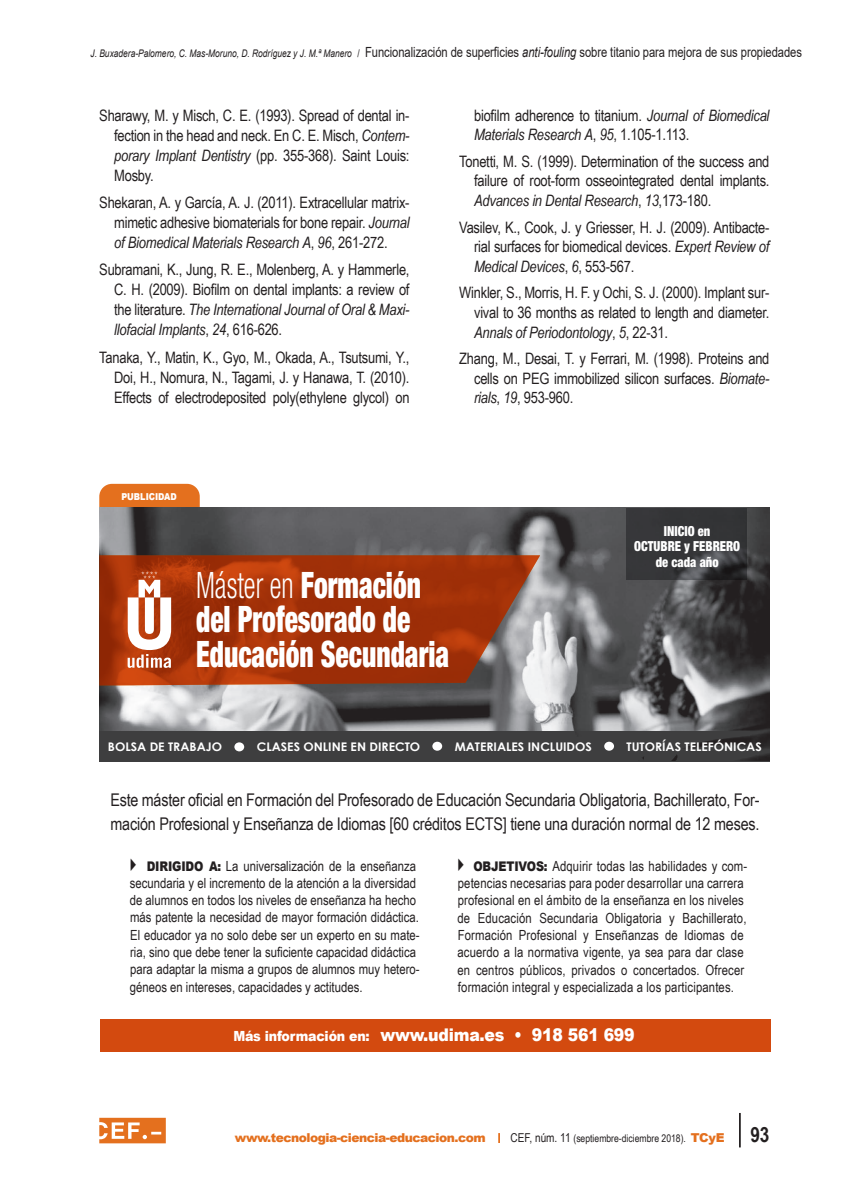
<style>
.page{position:relative;width:844px;height:1191px;background:#fff}
.page>*{position:absolute;margin:0;border:0;box-sizing:border-box;transform-origin:0 0}
.titulo_tres_columnas{font:900 condensed 36.57px/34.3px "Helvetica Neue LT Std";color:#fff;scale:.75 1}
.txto_condensed_light{font:17.5px/24.5px "Arial Narrow";letter-spacing:-.01em;color:#231f20}
.t1{font:900 17.5px "Arial";letter-spacing:-.015em;color:#fff;scale:.9 1}
.bibliografia{font:15.75px/19.9px "Arial Narrow";letter-spacing:-.015em;color:#231f20;text-align:justify}
.txto_condensed_light-2{font:14px/17.3px "Arial Narrow";letter-spacing:.01em;color:#231f20}
.t2{font:14px "Arial";letter-spacing:-.005em;color:#231f20;scale:.8 1}
.t3{font:900 condensed 13.83px "Helvetica Neue LT Std";color:#fff;scale:.9 1}
.t4{font:900 12.25px "Arial";letter-spacing:-.04em;color:#e4701e}
.t5{font:700 11.9px "Century Gothic";color:#fff;scale:1.04 1}
.t6{font:10.5px "Arial Narrow";color:#231f20}
.nombre_y_cargo_autor{font:900 9.45px "Arial";color:#fff;scale:.85 1}
.s1{font-style:italic;font-size:10.5px}
.s2{font-size:10.5px}
.s3{font-style:italic}
.s4{font-weight:300}
.s5{font-family:"Arial";font-weight:900;font-size:13.3px}
.s6{font-size:14px}
.s7{font-size:12.25px}
.s8{font-family:"Arial";font-weight:900;font-size:12.25px;color:#e4701e}
.s9{font-weight:700;font-size:21px}
</style>
<div class="page">
<svg style="left:498px;top:1133px;width:2px;height:10px"></svg>
<hr style="left:738px;top:1113px;width:2px;height:34px;background:#231f20">
<svg style="left:99px;top:1117px;width:67px;height:26px;background:#e99050"></svg>
<div style="left:99px;top:484px;width:101px;height:23px;background:#e4701e"></div>
<img style="left:99px;top:507px;width:670px;height:224px">
<div style="left:100px;top:1019px;width:670px;height:32px;background:#d34a0f"></div>
<div style="left:99px;top:731px;width:670px;height:30px;background:#3e3e3f"></div>
<div style="left:234px;top:742px;width:10px;height:9px;background:#fff;border-radius:50%"></div>
<div style="left:432px;top:741px;width:10px;height:9px;background:#fff;border-radius:50%"></div>
<div style="left:604px;top:741px;width:10px;height:9px;background:#fff;border-radius:50%"></div>
<svg style="left:626px;top:507px;width:120px;height:72px;background:#37383a"></svg>
<svg style="left:99px;top:555px;width:441px;height:130px;background:#a33c17"></svg>
<svg style="left:128px;top:571px;width:43px;height:97px"></svg>
<p class="t2" style="left:90px;top:43px;width:890px"><span class="s1">J. Buxadera-Palomero, C. Mas-Moruno, D. Rodríguez y J. M.ª Manero</span> <span class="s2">/</span> Funcionalización de superficies <span class="s3">anti-fouling</span> sobre titanio para mejora de sus propiedades</p>
<p class="bibliografia" style="left:114px;top:104px;width:297px;text-indent:-15px">Sharawy, M. y Misch, C. E. (1993). Spread of dental in&shy;fection in the head and neck. En C. E. Misch, <span class="s3">Contem&shy;porary Implant Dentistry</span> (pp. 355-368). Saint Louis:<br>Mosby.</p>
<p class="bibliografia" style="left:114px;top:192px;width:297px;text-indent:-15px">Shekaran, A. y García, A. J. (2011). Extracellular matrix&shy;mimetic adhesive biomaterials for bone repair. <span class="s3">Journal of Biomedical Materials Research A</span>, <span class="s3">96</span>, 261-272.</p>
<p class="bibliografia" style="left:114px;top:259px;width:297px;text-indent:-15px">Subramani, K., Jung, R. E., Molenberg, A. y Hammerle, C. H. (2009). Biofilm on dental implants: a review of the literature. <span class="s3">The International Journal of Oral &amp; Maxi&shy;llofacial Implants</span>, <span class="s3">24</span>, 616-626.</p>
<p class="bibliografia" style="left:114px;top:347px;width:297px;text-indent:-15px">Tanaka, Y., Matin, K., Gyo, M., Okada, A., Tsutsumi, Y., Doi, H., Nomura, N., Tagami, J. y Hanawa, T. (2010).<br>Effects of electrodeposited poly(ethylene glycol) on</p>
<p class="bibliografia" style="left:474px;top:105px;width:297px">biofilm adherence to titanium. <span class="s3">Journal of Biomedical<br>Materials Research A</span>, <span class="s3">95</span>, 1.105-1.113.</p>
<p class="bibliografia" style="left:474px;top:151px;width:297px;text-indent:-15px">Tonetti, M. S. (1999). Determination of the success and failure of root-form osseointegrated dental implants.<br><span class="s3">Advances in Dental Research</span>, <span class="s3">13</span>,173-180.</p>
<p class="bibliografia" style="left:474px;top:217px;width:297px;text-indent:-15px">Vasilev, K., Cook, J. y Griesser, H. J. (2009). Antibacte&shy;rial surfaces for biomedical devices. <span class="s3">Expert Review of Medical Devices</span>, <span class="s3">6</span>, 553-567.</p>
<p class="bibliografia" style="left:474px;top:282px;width:297px;text-indent:-15px">Winkler, S., Morris, H. F. y Ochi, S. J. (2000). Implant sur&shy;vival to 36 months as related to length and diameter.<br><span class="s3">Annals of Periodontology</span>, <span class="s3">5</span>, 22-31.</p>
<p class="bibliografia" style="left:474px;top:348px;width:297px;text-indent:-15px">Zhang, M., Desai, T. y Ferrari, M. (1998). Proteins and cells on PEG immobilized silicon surfaces. <span class="s3">Biomate&shy;rials</span>, <span class="s3">19</span>, 953-960.</p>
<p class="nombre_y_cargo_autor" style="left:121px;top:489px;width:67px">PUBLICIDAD</p>
<p class="titulo_tres_columnas" style="left:196px;top:567px;width:339px"><span class="s4">Máster en</span> Formación del Profesorado de<br>Educación Secundaria</p>
<p class="t3" style="left:663px;top:522px;width:53px">INICIO en</p>
<p class="t3" style="left:634px;top:538px;width:119px">OCTUBRE y FEBRERO</p>
<p class="t3" style="left:655px;top:553px;width:71px">de cada año</p>
<p class="t5" style="left:108px;top:737px;width:111px">BOLSA DE TRABAJO</p>
<p class="t5" style="left:257px;top:737px;width:158px">CLASES ONLINE EN DIRECTO</p>
<p class="t5" style="left:454px;top:737px;width:133px">MATERIALES INCLUIDOS</p>
<p class="t5" style="left:626px;top:737px;width:131px">TUTORÍAS TELEFÓNICAS</p>
<p class="txto_condensed_light" style="left:110px;top:786px;width:650px">Este máster oficial en Formación del Profesorado de Educación Secundaria Obligatoria, Bachillerato, For&shy;mación Profesional y Enseñanza de Idiomas [60 créditos ECTS] tiene una duración normal de 12 meses.</p>
<p class="txto_condensed_light-2" style="left:130px;top:856px;width:291px;text-indent:-5px">✔ <span class="s5">DIRIGIDO A:</span> La universalización de la enseñanza secundaria y el incremento de la atención a la diversidad de alumnos en todos los niveles de enseñanza ha hecho más patente la necesidad de mayor formación didáctica.<br>El educador ya no solo debe ser un experto en su mate&shy;ria, sino que debe tener la suficiente capacidad didáctica para adaptar la misma a grupos de alumnos muy hetero&shy;géneos en intereses, capacidades y actitudes.</p>
<p class="txto_condensed_light-2" style="left:452px;top:856px;width:296px;text-align:center">✔ <span class="s5">OBJETIVOS:</span> Adquirir todas las habilidades y com&shy;petencias necesarias para poder desarrollar una carrera profesional en el ámbito de la enseñanza en los niveles de Educación Secundaria Obligatoria y Bachillerato, Formación Profesional y Enseñanzas de Idiomas de acuerdo a la normativa vigente, ya sea para dar clase en centros públicos, privados o concertados. Ofrecer formación integral y especializada a los participantes.</p>
<p class="t1" style="left:233px;top:1022px;width:447px"><span class="s6">Más información en:</span> www.udima.es • 918 561 699</p>
<p class="t4" style="left:235px;top:1129px;width:252px">www.tecnologia-ciencia-educacion.com</p>
<p class="t6" style="left:510px;top:1130px;width:260px"><span class="s7">CEF, núm. 11</span> (septiembre-diciembre 2018). <span class="s8">TCyE</span> <span class="s9">93</span></p>
</div>
